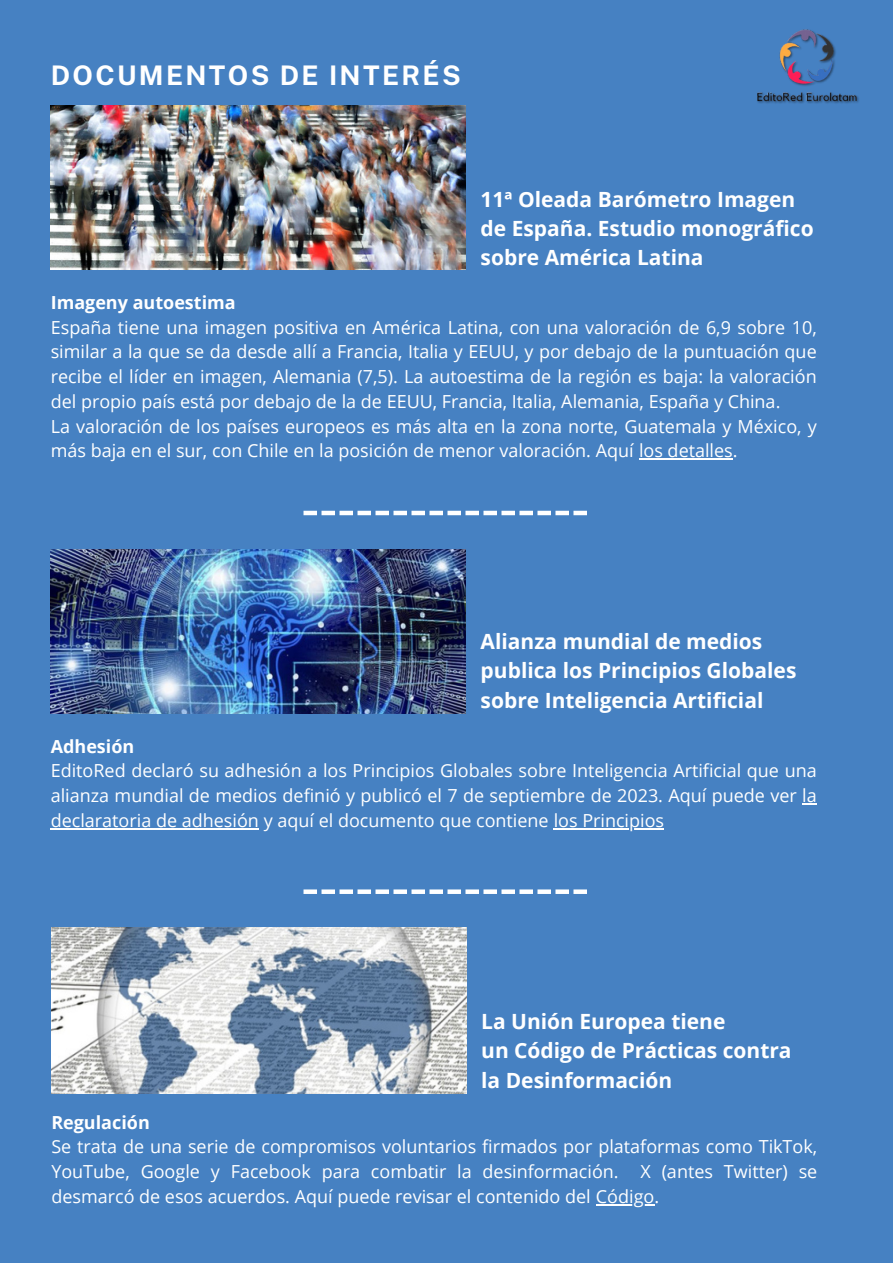
<style>
.page{position:relative;width:893px;height:1264px;background:#fff}
.page>*{position:absolute;margin:0;border:0;box-sizing:border-box;transform-origin:0 0}
.t1{font:700 27px "Public Sans";letter-spacing:.085em;color:#fff}
.t2{font:700 21px/29.2px "Open Sans";color:#fff}
.t3{font:18px/24.8px "Open Sans";color:#fff;text-align:justify}
.t4{font:700 18px "Open Sans";color:#fff}
</style>
<div class="page">
<div style="left:0;top:0;width:892px;height:1262px;background:#4681c2"></div>
<img style="left:757px;top:29px;width:102px;height:74px">
<img style="left:51px;top:105px;width:414px;height:164px">
<img style="left:51px;top:549px;width:414px;height:164px">
<img style="left:51px;top:927px;width:415px;height:165px">
<hr style="left:639px;top:458px;width:94px;height:1px;background:#fff">
<svg style="left:802px;top:803px;width:14px;height:1px"></svg>
<hr style="left:51px;top:828px;width:208px;height:1px;background:#fff">
<hr style="left:553px;top:828px;width:111px;height:1px;background:#fff">
<hr style="left:596px;top:1203px;width:58px;height:2px;background:#fff">
<div style="left:303px;top:510px;width:14px;height:5px;background:#fff"></div>
<div style="left:321px;top:510px;width:14px;height:5px;background:#fff"></div>
<div style="left:339px;top:510px;width:14px;height:5px;background:#fff"></div>
<div style="left:357px;top:510px;width:14px;height:5px;background:#fff"></div>
<div style="left:375px;top:510px;width:14px;height:5px;background:#fff"></div>
<div style="left:393px;top:510px;width:14px;height:5px;background:#fff"></div>
<div style="left:411px;top:510px;width:14px;height:5px;background:#fff"></div>
<div style="left:429px;top:510px;width:14px;height:5px;background:#fff"></div>
<div style="left:447px;top:510px;width:14px;height:5px;background:#fff"></div>
<div style="left:465px;top:510px;width:14px;height:5px;background:#fff"></div>
<div style="left:483px;top:510px;width:14px;height:5px;background:#fff"></div>
<div style="left:501px;top:510px;width:14px;height:5px;background:#fff"></div>
<div style="left:519px;top:510px;width:14px;height:5px;background:#fff"></div>
<div style="left:537px;top:510px;width:14px;height:5px;background:#fff"></div>
<div style="left:555px;top:510px;width:14px;height:5px;background:#fff"></div>
<div style="left:573px;top:510px;width:14px;height:5px;background:#fff"></div>
<div style="left:303px;top:889px;width:14px;height:5px;background:#fff"></div>
<div style="left:321px;top:889px;width:14px;height:5px;background:#fff"></div>
<div style="left:339px;top:889px;width:14px;height:5px;background:#fff"></div>
<div style="left:357px;top:889px;width:14px;height:5px;background:#fff"></div>
<div style="left:375px;top:889px;width:14px;height:5px;background:#fff"></div>
<div style="left:393px;top:889px;width:14px;height:5px;background:#fff"></div>
<div style="left:411px;top:889px;width:14px;height:5px;background:#fff"></div>
<div style="left:429px;top:889px;width:14px;height:5px;background:#fff"></div>
<div style="left:447px;top:889px;width:14px;height:5px;background:#fff"></div>
<div style="left:465px;top:889px;width:14px;height:5px;background:#fff"></div>
<div style="left:483px;top:889px;width:14px;height:5px;background:#fff"></div>
<div style="left:501px;top:889px;width:14px;height:5px;background:#fff"></div>
<div style="left:519px;top:889px;width:14px;height:5px;background:#fff"></div>
<div style="left:537px;top:889px;width:14px;height:5px;background:#fff"></div>
<div style="left:555px;top:889px;width:14px;height:5px;background:#fff"></div>
<div style="left:573px;top:889px;width:14px;height:5px;background:#fff"></div>
<p class="t1" style="left:51px;top:59px;width:411px">DOCUMENTOS DE INTERÉS</p>
<p class="t2" style="left:480px;top:184px;width:316px">11ª Oleada Barómetro Imagen</p>
<p class="t2" style="left:480px;top:213px;width:334px">de España. Estudio monográfico sobre América Latina</p>
<p class="t4" style="left:51px;top:290px;width:186px">Imageny autoestima</p>
<p class="t3" style="left:51px;top:314px;width:767px">España tiene una imagen positiva en América Latina, con una valoración de 6,9 sobre 10, similar a la que se da desde allí a Francia, Italia y EEUU, y por debajo de la puntuación que recibe el líder en imagen, Alemania (7,5). La autoestima de la región es baja: la valoración del propio país está por debajo de la de EEUU, Francia, Italia, Alemania, España y China.</p>
<p class="t3" style="left:51px;top:413px;width:767px">La valoración de los países europeos es más alta en la zona norte, Guatemala y México, y más baja en el sur, con Chile en la posición de menor valoración. Aquí los detalles.</p>
<p class="t2" style="left:480px;top:626px;width:317px">Alianza mundial de medios publica los Principios Globales sobre Inteligencia Artificial</p>
<p class="t4" style="left:51px;top:733px;width:85px">Adhesión</p>
<p class="t3" style="left:51px;top:758px;width:767px">EditoRed declaró su adhesión a los Principios Globales sobre Inteligencia Artificial que una alianza mundial de medios definió y publicó el 7 de septiembre de 2023. Aquí puede ver la declaratoria de adhesión y aquí el documento que contiene los Principios</p>
<p class="t2" style="left:481px;top:1006px;width:246px">La Unión Europea tiene</p>
<p class="t2" style="left:481px;top:1035px;width:312px">un Código de Prácticas contra</p>
<p class="t2" style="left:481px;top:1064px;width:192px">la Desinformación</p>
<p class="t4" style="left:51px;top:1109px;width:100px">Regulación</p>
<p class="t3" style="left:51px;top:1133px;width:767px">Se trata de una serie de compromisos voluntarios firmados por plataformas como TikTok, YouTube, Google y Facebook para combatir la desinformación. X (antes Twitter) se desmarcó de esos acuerdos. Aquí puede revisar el contenido del Código.</p>
</div>
